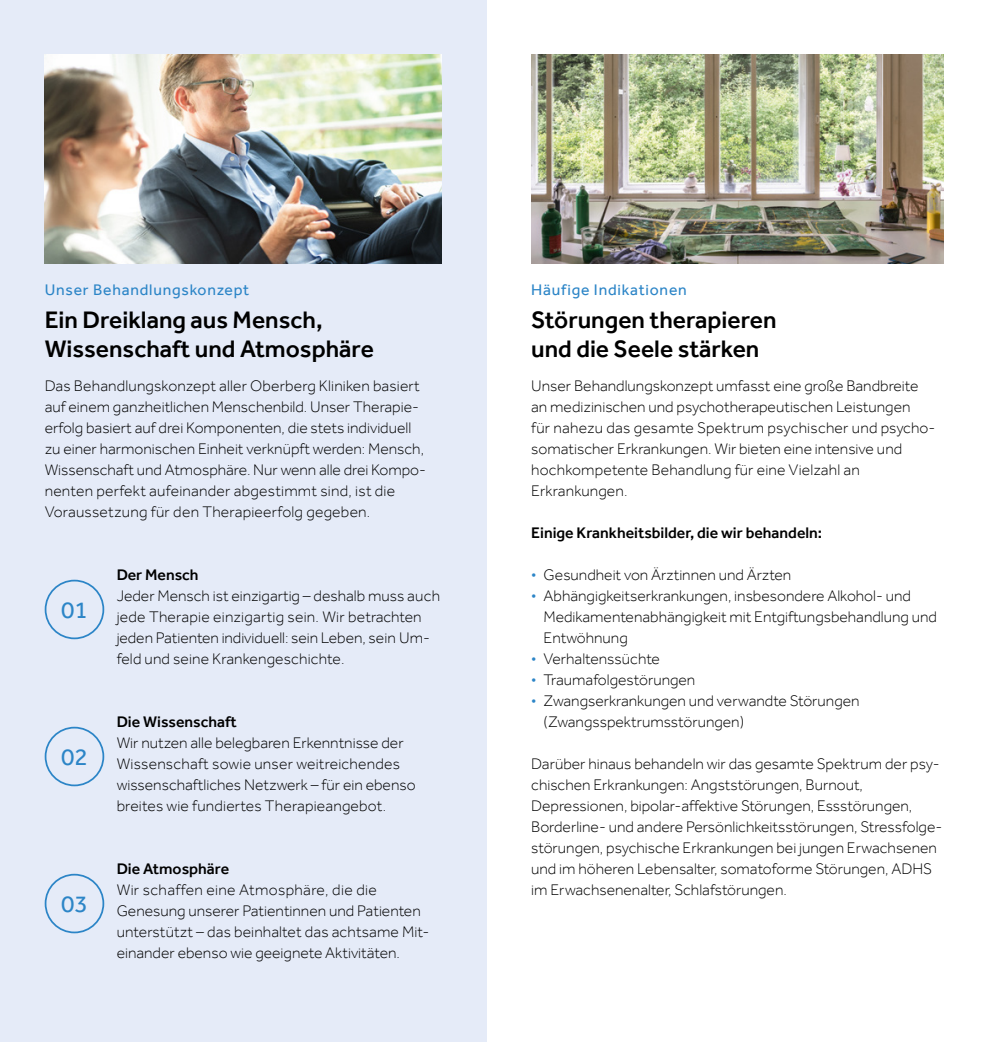
<style>
.page{position:relative;width:988px;height:1042px;background:#fff}
.page>*{position:absolute;margin:0;border:0;box-sizing:border-box;transform-origin:0 0}
.Flyer__HL2_Effra_Med{font:500 24.5px/29.8px "Effra";color:#000}
.Flyer_Copy_Effra_Lig{font:24.5px "Effra";color:#2c85c7}
.Flyer_Copy_Effra_Lig-2{font:300 15.75px/21px "Effra";color:#000}
.Flyer_HL3_Effra_Medi{font:500 15.75px "Effra";color:#000}
.Flyer_overline_Effra{font:15.75px "Effra";letter-spacing:.05em;color:#2c85c7}
.s1{color:#2c85c7}
</style>
<div class="page">
<div style="left:0;top:0;width:486px;height:1042px;background:#e5ebf8"></div>
<img style="left:531px;top:55px;width:412px;height:209px">
<img style="left:45px;top:55px;width:396px;height:209px">
<div style="left:45px;top:580px;width:59px;height:59px;border:2px solid #2c85c7;border-radius:50%"></div>
<div style="left:45px;top:727px;width:59px;height:59px;border:2px solid #2c85c7;border-radius:50%"></div>
<div style="left:45px;top:874px;width:59px;height:59px;border:2px solid #2c85c7;border-radius:50%"></div>
<p class="Flyer_overline_Effra" style="left:45px;top:280px;width:206px">Unser Behandlungskonzept</p>
<p class="Flyer__HL2_Effra_Med" style="left:45px;top:304px;width:330px">Ein Dreiklang aus Mensch,<br>Wissenschaft und Atmosphäre</p>
<p class="Flyer_Copy_Effra_Lig-2" style="left:45px;top:375px;width:376px;text-align:justify">Das Behandlungskonzept aller Oberberg Kliniken basiert auf einem ganzheitlichen Menschenbild. Unser Therapie&shy;erfolg basiert auf drei Komponenten, die stets individuell</p>
<p class="Flyer_Copy_Effra_Lig-2" style="left:45px;top:438px;width:383px">zu einer harmonischen Einheit verknüpft werden: Mensch, Wissenschaft und Atmosphäre. Nur wenn alle drei Kompo&shy;nenten perfekt aufeinander abgestimmt sind, ist die Voraussetzung für den Therapieerfolg gegeben.</p>
<p class="Flyer_Copy_Effra_Lig" style="left:61px;top:595px;width:28px">01</p>
<p class="Flyer_Copy_Effra_Lig" style="left:61px;top:742px;width:28px">02</p>
<p class="Flyer_Copy_Effra_Lig" style="left:61px;top:889px;width:28px">03</p>
<p class="Flyer_HL3_Effra_Medi" style="left:117px;top:565px;width:83px">Der Mensch</p>
<p class="Flyer_Copy_Effra_Lig-2" style="left:117px;top:585px;width:325px">Jeder Mensch ist einzigartig – deshalb muss auch jede Therapie einzigartig sein. Wir betrachten jeden Patienten individuell: sein Leben, sein Um&shy;feld und seine Krankengeschichte.</p>
<p class="Flyer_HL3_Effra_Medi" style="left:117px;top:712px;width:122px">Die Wissenschaft</p>
<p class="Flyer_Copy_Effra_Lig-2" style="left:117px;top:732px;width:300px">Wir nutzen alle belegbaren Erkenntnisse der Wissenschaft sowie unser weitreichendes wissenschaftliches Netzwerk – für ein ebenso breites wie fundiertes Therapieangebot.</p>
<p class="Flyer_HL3_Effra_Medi" style="left:117px;top:859px;width:114px">Die Atmosphäre</p>
<p class="Flyer_Copy_Effra_Lig-2" style="left:117px;top:879px;width:314px">Wir schaffen eine Atmosphäre, die die Genesung unserer Patientinnen und Patienten unterstützt – das beinhaltet das achtsame Mit&shy;einander ebenso wie geeignete Aktivitäten.</p>
<p class="Flyer_overline_Effra" style="left:531px;top:280px;width:157px">Häufige Indikationen</p>
<p class="Flyer__HL2_Effra_Med" style="left:531px;top:304px;width:247px">Störungen therapieren und die Seele stärken</p>
<p class="Flyer_Copy_Effra_Lig-2" style="left:531px;top:375px;width:405px">Unser Behandlungskonzept umfasst eine große Bandbreite an medizinischen und psychotherapeutischen Leistungen<br>für nahezu das gesamte Spektrum psychischer und psycho&shy;somatischer Erkrankungen. Wir bieten eine intensive und hochkompetente Behandlung für eine Vielzahl an Erkrankungen.</p>
<p class="Flyer_HL3_Effra_Medi" style="left:531px;top:523px;width:292px">Einige Krankheitsbilder, die wir behandeln:</p>
<p class="Flyer_Copy_Effra_Lig-2" style="left:531px;top:564px;width:261px"><span class="s1">•</span> Gesundheit von Ärztinnen und Ärzten</p>
<p class="Flyer_Copy_Effra_Lig-2" style="left:543px;top:585px;width:395px;text-indent:-12px"><span class="s1">•</span> Abhängigkeitserkrankungen, insbesondere Alkohol- und<br>Medikamentenabhängigkeit mit Entgiftungsbehandlung und<br>Entwöhnung</p>
<p class="Flyer_Copy_Effra_Lig-2" style="left:531px;top:648px;width:130px"><span class="s1">•</span> Verhaltenssüchte</p>
<p class="Flyer_Copy_Effra_Lig-2" style="left:531px;top:669px;width:165px"><span class="s1">•</span> Traumafolgestörungen</p>
<p class="Flyer_Copy_Effra_Lig-2" style="left:543px;top:690px;width:317px;text-indent:-12px"><span class="s1">•</span> Zwangserkrankungen und verwandte Störungen (Zwangsspektrumsstörungen)</p>
<p class="Flyer_Copy_Effra_Lig-2" style="left:531px;top:753px;width:412px">Darüber hinaus behandeln wir das gesamte Spektrum der psy&shy;chischen Erkrankungen: Angststörungen, Burnout, Depressionen, bipolar-affektive Störungen, Essstörungen, Borderline- und andere Persönlichkeitsstörungen, Stressfolge&shy;störungen, psychische Erkrankungen bei jungen Erwachsenen und im höheren Lebensalter, somatoforme Störungen, ADHS im Erwachsenenalter, Schlafstörungen.</p>
</div>
